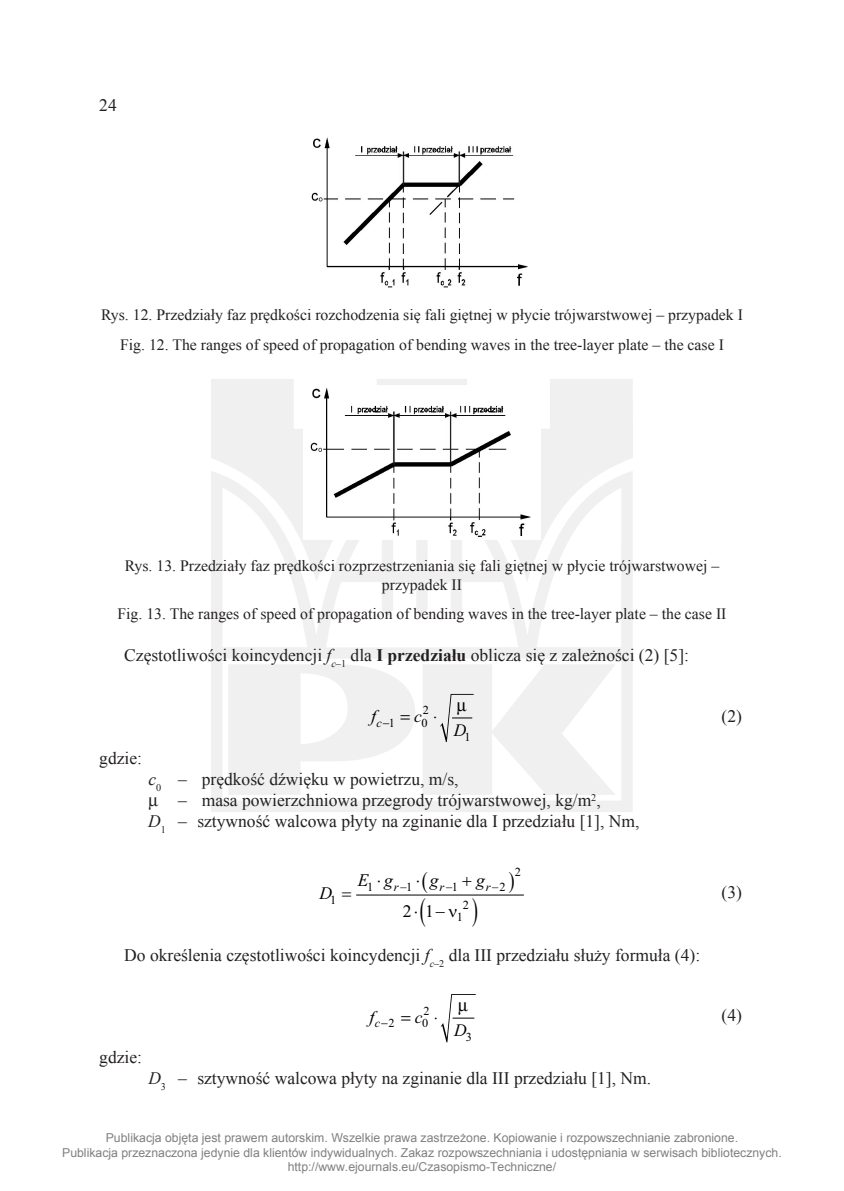
<style>
.page{position:relative;width:844px;height:1191px;background:#fff}
.page>*{position:absolute;margin:0;border:0;box-sizing:border-box;transform-origin:0 0}
.t1{font:italic 17.68px "Times New Roman";color:#000}
.t2{font:17.68px/30.1px "Symbol";color:#000}
.t3{font:17.68px "Times New Roman";color:#000}
.wiersz_cz{font:17.5px "Times New Roman";color:#231f20}
.tekst_cz{font:17.5px "Times New Roman";color:#231f20}
.równanie_cz{font:17.5px "Times New Roman";color:#231f20}
.t4{font:italic 17.5px "Times New Roman";color:#000}
.ryc__cz{font:15.75px/18.9px "Times New Roman";color:#231f20;text-align:center}
.t5{font:italic 12.42px "Times New Roman";color:#000}
.t6{font:12.42px "Times New Roman";color:#000}
.t7{font:12.25px/14.7px "Arial";color:#808080;text-align:center}
.t8{font:italic 12.25px "Times New Roman";color:#000}
.t9{font:12.25px "Times New Roman";color:#000}
.s1{font-style:italic}
.s2{font-weight:700}
.s3{font-style:normal}
</style>
<div class="page">
<svg style="left:211px;top:379px;width:421px;height:433px;fill:#eff0ef"></svg>
<img style="left:311px;top:137px;width:217px;height:151px">
<img style="left:304px;top:386px;width:236px;height:154px">
<hr style="left:356px;top:894px;width:167px;height:1px;background:#000">
<svg style="left:400px;top:715px;width:10px;height:5px"></svg>
<svg style="left:434px;top:694px;width:39px;height:48px"></svg>
<svg style="left:440px;top:994px;width:35px;height:48px"></svg>
<p class="tekst_cz" style="left:99px;top:94px;width:19px">24</p>
<p class="ryc__cz" style="left:101px;top:305px;width:643px">Rys. 12. Przedziały faz prędkości rozchodzenia się fali giętnej w płycie trójwarstwowej – przypadek I</p>
<p class="ryc__cz" style="left:120px;top:334px;width:605px">Fig. 12. The ranges of speed of propagation of bending waves in the tree-layer plate – the case I</p>
<p class="ryc__cz" style="left:125px;top:556px;width:596px">Rys. 13. Przedziały faz prędkości rozprzestrzeniania się fali giętnej w płycie trójwarstwowej – przypadek II</p>
<p class="ryc__cz" style="left:117px;top:604px;width:610px">Fig. 13. The ranges of speed of propagation of bending waves in the tree-layer plate – the case II</p>
<p class="tekst_cz" style="left:124px;top:643px;width:566px">Częstotliwości koincydencji <span class="s1">f</span><sub>c</sub><sub>–1</sub> dla <span class="s2">I przedziału</span> oblicza się z zależności (2) [5]:</p>
<p class="wiersz_cz" style="left:99px;top:746px;width:44px">gdzie:</p>
<p class="t9" style="left:423px;top:702px;width:8px">2</p>
<p class="t4" style="left:371px;top:704px;width:6px">f</p>
<p class="t4" style="left:414px;top:704px;width:9px">c</p>
<p class="t8" style="left:376px;top:714px;width:20px">c−<span class="s3">1</span></p>
<p class="t9" style="left:421px;top:714px;width:8px">0</p>
<p class="t4" style="left:453px;top:718px;width:14px">D</p>
<p class="t9" style="left:464px;top:728px;width:8px">1</p>
<p class="wiersz_cz" style="left:148px;top:767px;width:312px"><span class="s1">c</span><sub>0</sub> – prędkość dźwięku w powietrzu, m/s,</p>
<p class="wiersz_cz" style="left:178px;top:788px;width:424px">– masa powierzchniowa przegrody trójwarstwowej, kg/m<sup>2</sup>,</p>
<p class="wiersz_cz" style="left:148px;top:809px;width:492px"><span class="s1">D</span><sub>1</sub> – sztywność walcowa płyty na zginanie dla I przedziału [1], Nm,</p>
<p class="równanie_cz" style="left:721px;top:704px;width:22px">(2)</p>
<p class="t6" style="left:515px;top:864px;width:8px">2</p>
<p class="t1" style="left:358px;top:868px;width:37px">E g</p>
<p class="t1" style="left:430px;top:868px;width:10px">g</p>
<p class="t1" style="left:476px;top:868px;width:10px">g</p>
<p class="t2" style="left:413px;top:864px;width:33px">⋅<br>⋅ −</p>
<p class="równanie_cz" style="left:721px;top:880px;width:22px">(3)</p>
<p class="tekst_cz" style="left:124px;top:943px;width:577px">Do określenia częstotliwości koincydencji <span class="s1">f</span><sub>c</sub><sub>–2</sub> dla III przedziału służy formuła (4):</p>
<p class="t6" style="left:367px;top:878px;width:8px">1</p>
<p class="t5" style="left:394px;top:878px;width:20px">r−<span class="s3">1</span></p>
<p class="t5" style="left:439px;top:878px;width:20px">r−<span class="s3">1</span></p>
<p class="t5" style="left:485px;top:878px;width:21px">r−<span class="s3">2</span></p>
<p class="t1" style="left:319px;top:881px;width:14px">D</p>
<p class="t6" style="left:330px;top:891px;width:8px">1</p>
<p class="t6" style="left:462px;top:896px;width:8px">2</p>
<p class="t3" style="left:403px;top:898px;width:33px">2 1</p>
<p class="t6" style="left:456px;top:908px;width:8px">1</p>
<p class="wiersz_cz" style="left:99px;top:1045px;width:44px">gdzie:</p>
<p class="t9" style="left:423px;top:1002px;width:8px">2</p>
<p class="t4" style="left:369px;top:1004px;width:6px">f</p>
<p class="t4" style="left:414px;top:1004px;width:9px">c</p>
<p class="t8" style="left:375px;top:1014px;width:21px">c−<span class="s3">2</span></p>
<p class="t9" style="left:422px;top:1014px;width:8px">0</p>
<p class="t4" style="left:454px;top:1018px;width:14px">D</p>
<p class="t9" style="left:466px;top:1028px;width:8px">3</p>
<p class="wiersz_cz" style="left:148px;top:1066px;width:504px"><span class="s1">D</span><sub>3</sub> – sztywność walcowa płyty na zginanie dla III przedziału [1], Nm.</p>
<p class="równanie_cz" style="left:721px;top:1003px;width:22px">(4)</p>
<p class="t7" style="left:62px;top:1130px;width:721px">Publikacja objęta jest prawem autorskim. Wszelkie prawa zastrzeżone. Kopiowanie i rozpowszechnianie zabronione.<br>Publikacja przeznaczona jedynie dla klientów indywidualnych. Zakaz rozpowszechniania i udostępniania w serwisach bibliotecznych. http://www.ejournals.eu/Czasopismo-Techniczne/</p>
</div>
